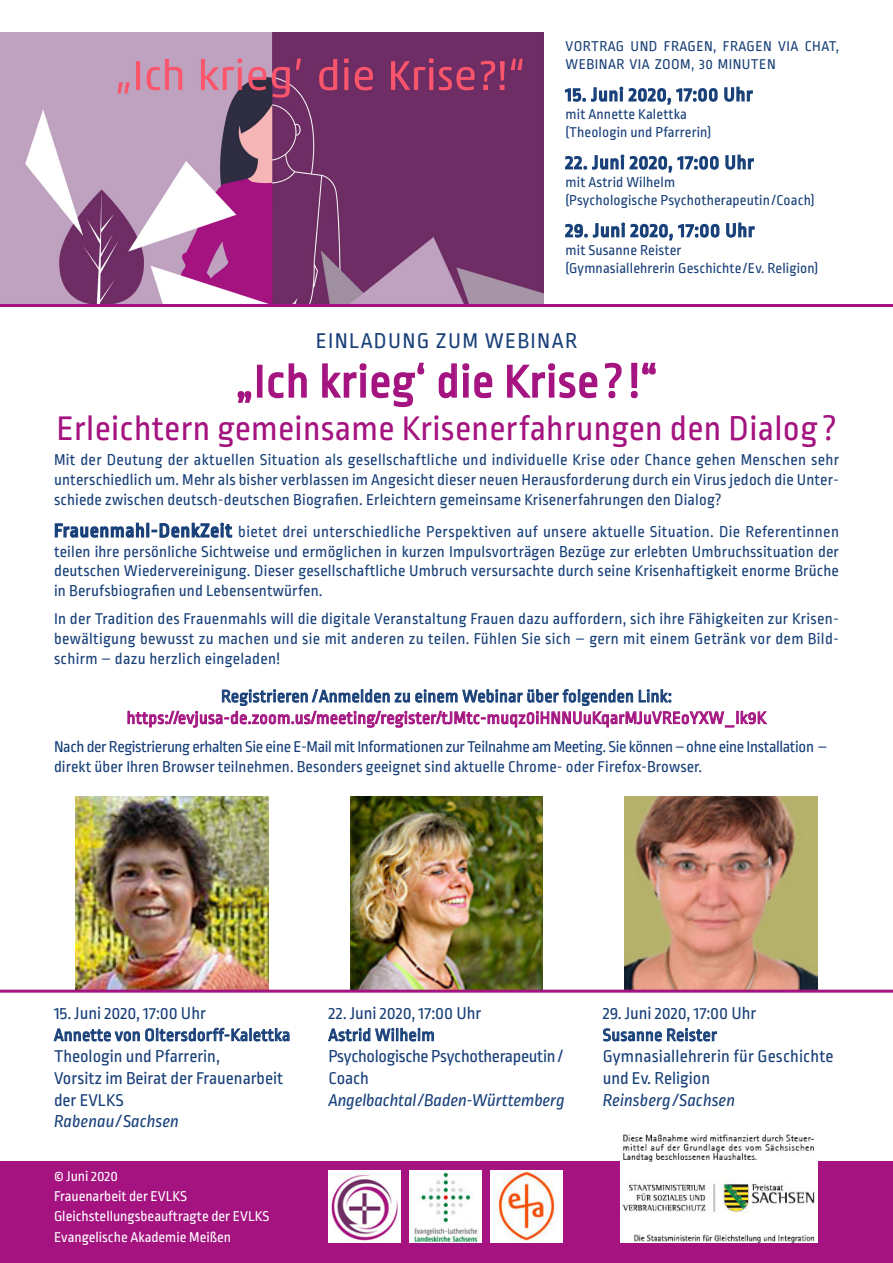
<style>
.page{position:relative;width:893px;height:1263px;background:#fff}
.page>*{position:absolute;margin:0;border:0;box-sizing:border-box;transform-origin:0 0}
.t1{font:48px "Ropa Sans Pro";letter-spacing:.02em;color:#a41380}
.t2{font:36px "Ropa Sans Pro";letter-spacing:.01em;color:#a41380}
.t3{font:22.5px "Ropa Sans Pro";letter-spacing:.06em;color:#184079}
.t4{font:19.5px "Ropa Sans Pro";letter-spacing:.05em;color:#184079}
.t5{font:18px/21.6px "Ropa Sans Pro";letter-spacing:.005em;color:#184079}
.t6{font:18px "Ropa Sans Pro";letter-spacing:.02em;color:#a41380}
.t7{font:18px/21.6px "Ropa Sans Pro";letter-spacing:-.015em;color:#184079}
.t8{font:italic 18px "Ropa Sans Pro";letter-spacing:-.01em;color:#184079}
.t9{font:16.5px/19.8px "Ropa Sans Pro";letter-spacing:.005em;color:#184079;text-align:justify}
.t10{font:16.5px/19.8px "Ropa Sans Pro";letter-spacing:-.02em;color:#184079}
.t11{font:15px/18px "Ropa Sans Pro";letter-spacing:.01em;color:#184079}
.t12{font:15px/20.1px "Ropa Sans Pro";color:#fff}
.t13{font:15px/18px "Ropa Sans Pro";letter-spacing:.03em;color:#184079}
.s1{font-size:19.5px}
</style>
<div class="page">
<img style="left:1px;top:32px;width:542px;height:272px">
<svg style="left:54px;top:522px;width:91px;height:16px"></svg>
<div style="left:146px;top:523px;width:3px;height:14px;border:2px solid #184079"></div>
<svg style="left:151px;top:522px;width:82px;height:16px"></svg>
<svg style="left:127px;top:689px;width:641px;height:39px"></svg>
<svg style="left:237px;top:391px;width:15px;height:12px"></svg>
<div style="left:257px;top:365px;width:5px;height:33px;border:2px solid #a41380"></div>
<svg style="left:268px;top:363px;width:39px;height:36px"></svg>
<svg style="left:322px;top:362px;width:103px;height:46px"></svg>
<svg style="left:438px;top:363px;width:55px;height:36px"></svg>
<svg style="left:507px;top:363px;width:91px;height:36px"></svg>
<svg style="left:604px;top:362px;width:18px;height:37px"></svg>
<svg style="left:630px;top:362px;width:26px;height:37px"></svg>
<svg style="left:603px;top:1028px;width:114px;height:14px"></svg>
<svg style="left:53px;top:1027px;width:237px;height:15px"></svg>
<svg style="left:328px;top:1027px;width:106px;height:15px"></svg>
<svg style="left:564px;top:86px;width:189px;height:19px"></svg>
<svg style="left:565px;top:154px;width:154px;height:19px"></svg>
<svg style="left:725px;top:154px;width:29px;height:16px"></svg>
<svg style="left:565px;top:222px;width:190px;height:19px"></svg>
<img style="left:350px;top:797px;width:193px;height:193px">
<img style="left:76px;top:797px;width:193px;height:193px">
<img style="left:624px;top:797px;width:193px;height:193px">
<hr style="left:0;top:304px;width:893px;height:3px;background:#a41380">
<hr style="left:0;top:990px;width:893px;height:3px;background:#a41380">
<div style="left:0;top:1161px;width:893px;height:102px;background:#a41380"></div>
<img style="left:490px;top:1170px;width:73px;height:72px">
<img style="left:409px;top:1170px;width:72px;height:72px">
<img style="left:328px;top:1170px;width:72px;height:72px">
<img style="left:621px;top:1134px;width:196px;height:109px">
<p class="t13" style="left:566px;top:38px;width:275px">VORTRAG UND FRAGEN, FRAGEN VIA CHAT,<br>WEBINAR VIA ZOOM, 30 MINUTEN</p>
<p class="t4" style="left:566px;top:84px;width:188px">15. Juni 2020, 17:00 Uhr</p>
<p class="t11" style="left:566px;top:106px;width:147px">mit Annette Kalettka (Theologin und Pfarrerin)</p>
<p class="t4" style="left:566px;top:152px;width:190px">22. Juni 2020, 17:00 Uhr</p>
<p class="t11" style="left:566px;top:174px;width:250px">mit Astrid Wilhelm<br>(Psychologische Psychotherapeutin/ Coach)</p>
<p class="t4" style="left:566px;top:220px;width:190px">29. Juni 2020, 17:00 Uhr</p>
<p class="t11" style="left:566px;top:242px;width:254px">mit Susanne Reister<br>(Gymnasiallehrerin Geschichte/Ev. Religion)</p>
<h3 class="t3" style="left:316px;top:328px;width:263px">EINLADUNG ZUM WEBINAR</h3>
<h1 class="t1" style="left:236px;top:355px;width:423px">„Ich krieg‘ die Krise?!“</h1>
<h2 class="t2" style="left:56px;top:409px;width:782px">Erleichtern gemeinsame Krisenerfahrungen den Dialog ?</h2>
<p class="t9" style="left:54px;top:451px;width:786px">Mit der Deutung der aktuellen Situation als gesellschaftliche und individuelle Krise oder Chance gehen Menschen sehr unterschiedlich um. Mehr als bisher verblassen im Angesicht dieser neuen Herausforderung durch ein Virus jedoch die Unter&shy;schiede zwischen deutsch-deutschen Biografien. Erleichtern gemeinsame Krisenerfahrungen den Dialog?</p>
<p class="t9" style="left:54px;top:522px;width:786px"><span class="s1">Frauenmahl-DenkZeit</span> bietet drei unterschiedliche Perspektiven auf unsere aktuelle Situation. Die Referentinnen teilen ihre persönliche Sichtweise und ermöglichen in kurzen Impulsvorträgen Bezüge zur erlebten Umbruchssituation der deutschen Wiedervereinigung. Dieser gesellschaftliche Umbruch versursachte durch seine Krisenhaftigkeit enorme Brüche in Berufsbiografien und Lebensentwürfen.</p>
<p class="t9" style="left:54px;top:610px;width:786px">In der Tradition des Frauenmahls will die digitale Veranstaltung Frauen dazu auffordern, sich ihre Fähigkeiten zur Krisen&shy;bewältigung bewusst zu machen und sie mit anderen zu teilen. Fühlen Sie sich – gern mit einem Getränk vor dem Bild&shy;schirm – dazu herzlich eingeladen!</p>
<p class="t5" style="left:221px;top:686px;width:452px">Registrieren /Anmelden zu einem Webinar über folgenden Link:</p>
<p class="t6" style="left:127px;top:708px;width:641px">https://evjusa-de.zoom.us/meeting/register/tJMtc-muqz0iHNNUuKqarMJuVREoYXW_lk9K</p>
<p class="t10" style="left:54px;top:738px;width:775px">Nach der Registrierung erhalten Sie eine E-Mail mit Informationen zur Teilnahme am Meeting. Sie können – ohne eine Installation – direkt über Ihren Browser teilnehmen. Besonders geeignet sind aktuelle Chrome- oder Firefox-Browser.</p>
<p class="t5" style="left:54px;top:1003px;width:238px">15. Juni 2020, 17:00 Uhr<br>Annette von Oltersdorff-Kalettka<br>Theologin und Pfarrerin,<br>Vorsitz im Beirat der Frauenarbeit der EVLKS</p>
<p class="t8" style="left:54px;top:1111px;width:127px">Rabenau/ Sachsen</p>
<p class="t12" style="left:54px;top:1167px;width:217px">© Juni 2020<br>Frauenarbeit der EVLKS<br>Gleichstellungsbeauftragte der EVLKS<br>Evangelische Akademie Meißen</p>
<p class="t7" style="left:328px;top:1003px;width:236px">22. Juni 2020, 17:00 Uhr<br>Astrid Wilhelm<br>Psychologische Psychotherapeutin /<br>Coach</p>
<p class="t8" style="left:328px;top:1089px;width:238px">Angelbachtal / Baden-Württemberg</p>
<p class="t5" style="left:603px;top:1003px;width:232px">29. Juni 2020, 17:00 Uhr<br>Susanne Reister<br>Gymnasiallehrerin für Geschichte und Ev. Religion</p>
<p class="t8" style="left:603px;top:1089px;width:134px">Reinsberg / Sachsen</p>
</div>
